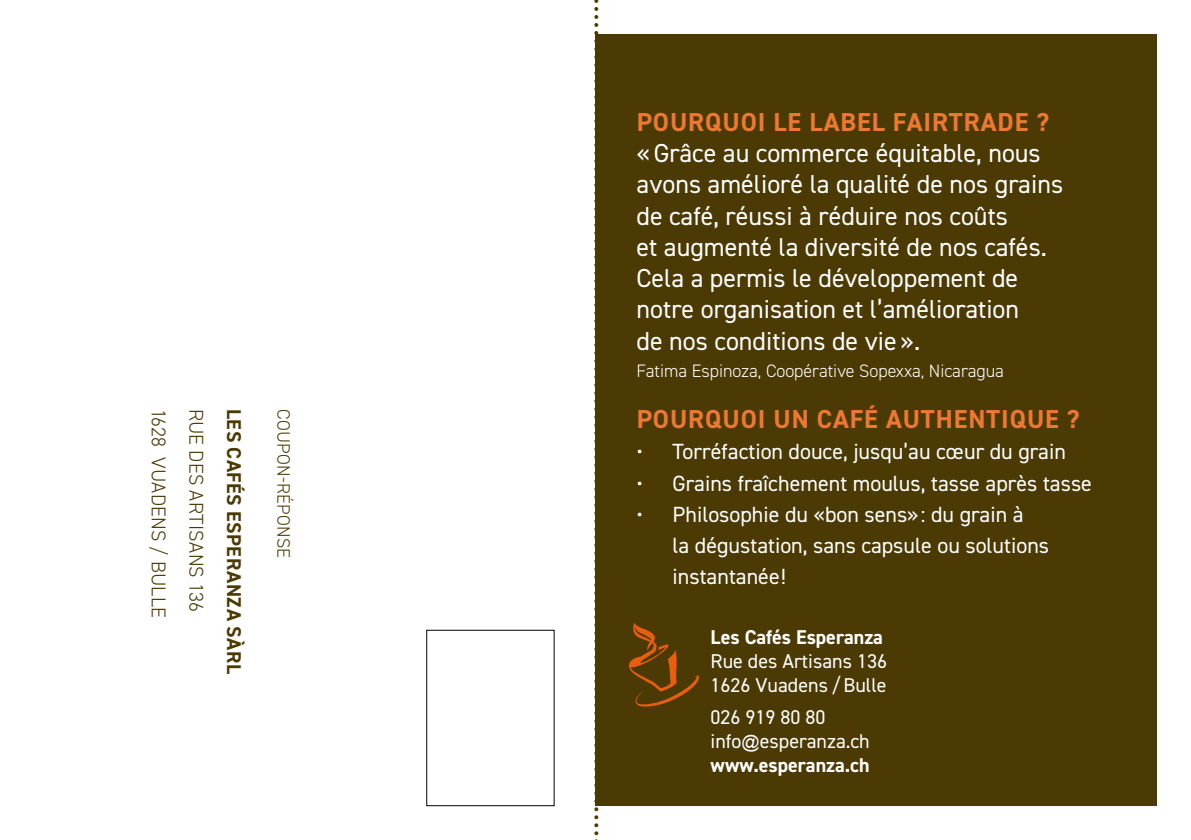
<style>
.page{position:relative;width:1191px;height:840px;background:#fff}
.page>*{position:absolute;margin:0;border:0;box-sizing:border-box;transform-origin:0 0}
.t1{font:26px/31.2px "DIN2014";color:#fff}
.t2{font:700 26px "DIN2014";letter-spacing:.035em;color:#ed7832}
.t3{font:22px/31.2px "DIN2014";color:#fff}
.t4{font:20px/24px "DIN2014";color:#fff}
.t5{font:300 20px "DIN2014";letter-spacing:.01em;color:#4b3a04}
.t6{font:700 20px "DIN2014";letter-spacing:.025em;color:#4b3a04}
.t7{font:700 20px "DIN2014";color:#fff}
.t8{font:300 18px "DIN2014";color:#fff}
.t9{font:300 18px "DIN2014";letter-spacing:.015em;color:#4b3a04}
.s1{font-family:"Arial";font-size:18px}
.s2{font-weight:700}
</style>
<div class="page">
<div style="left:595px;top:34px;width:562px;height:771px;background:#4b3a04"></div>
<svg style="left:594px;top:0;width:4px;height:840px"></svg>
<svg style="left:629px;top:623px;width:70px;height:83px"></svg>
<p class="t5" style="left:169px;top:408px;width:211px;rotate:90deg">1628 VUADENS / BULLE</p>
<p class="t5" style="left:207px;top:408px;width:204px;rotate:90deg">RUE DES ARTISANS 136</p>
<p class="t6" style="left:245px;top:408px;width:266px;rotate:90deg">LES CAFÉS ESPERANZA SÀRL</p>
<p class="t9" style="left:293px;top:408px;width:151px;rotate:90deg">COUPON-RÉPONSE</p>
<p class="t2" style="left:636px;top:108px;width:414px">POURQUOI LE LABEL FAIRTRADE ?</p>
<p class="t1" style="left:636px;top:138px;width:428px">« Grâce au commerce équitable, nous avons amélioré la qualité de nos grains de café, réussi à réduire nos coûts<br>et augmenté la diversité de nos cafés.<br>Cela a permis le développement de notre organisation et l’amélioration<br>de nos conditions de vie ».</p>
<p class="t8" style="left:636px;top:360px;width:369px">Fatima Espinoza, Coopérative Sopexxa, Nicaragua</p>
<p class="t2" style="left:636px;top:405px;width:444px">POURQUOI UN CAFÉ AUTHENTIQUE ?</p>
<p class="t3" style="left:636px;top:436px;width:431px">• Torréfaction douce, jusqu’au cœur du grain</p>
<p class="t3" style="left:636px;top:468px;width:457px">• Grains fraîchement moulus, tasse après tasse</p>
<p class="t3" style="left:672px;top:499px;width:378px;text-indent:-36px">• Philosophie du «bon sens»: du grain à<br>la dégustation, sans capsule ou solutions instantanée!</p>
<p class="t7" style="left:710px;top:626px;width:174px">Les Cafés Esperanza</p>
<p class="t4" style="left:710px;top:649px;width:178px">Rue des Artisans 136<br>1626 Vuadens /Bulle</p>
<p class="t4" style="left:710px;top:705px;width:161px">026 919 80 80 info<span class="s1">@</span>esperanza.ch <span class="s2">www.esperanza.ch</span></p>
</div>
